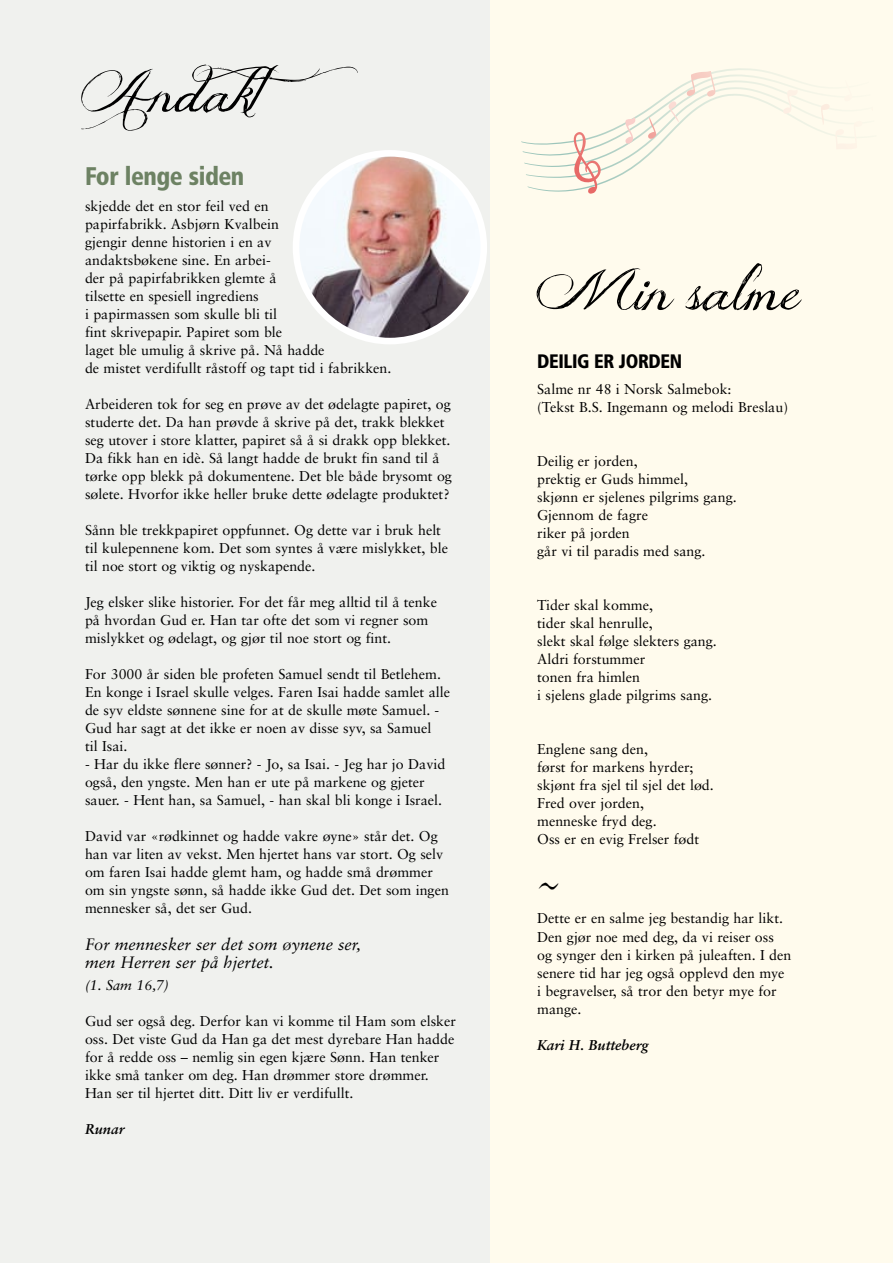
<style>
.page{position:relative;width:893px;height:1263px;background:#fff}
.page>*{position:absolute;margin:0;border:0;box-sizing:border-box;transform-origin:0 0}
.t1{font:55.5px "Jellyka Delicious Cake";color:#000}
.t2{font:54px "Jellyka Delicious Cake";color:#000}
.t3{font:45px "Jellyka Delicious Cake";color:#000}
.t4{font:900 condensed 25.5px "Frutiger LT Std";letter-spacing:-.02em;color:#6d8263;scale:.95 1}
.t5{font:900 condensed 19.5px "Frutiger LT Std";letter-spacing:-.02em;color:#000;scale:.95 1}
.t6{font:italic 16.5px/18px "Sabon LT Pro";color:#000}
.t7{font:14.25px/18px "Sabon LT Pro";color:#000}
.t8{font:italic 700 14.25px "Sabon LT Pro";color:#000}
.t9{font:italic 14.25px "Sabon LT Pro";color:#000}
</style>
<div class="page">
<div style="left:0;top:0;width:496px;height:1263px;background:#f0f1ee"></div>
<img style="left:296px;top:153px;width:188px;height:188px;border-radius:94px">
<div style="left:293px;top:150px;width:194px;height:194px;border:7px solid #fff;border-radius:50%"></div>
<div style="left:490px;top:0;width:403px;height:1263px;background:#fffbed"></div>
<svg style="left:521px;top:68px;width:323px;height:126px"></svg>
<h2 class="t2" style="left:81px;top:57px;width:289px">Andakt</h2>
<h3 class="t4" style="left:85px;top:161px;width:169px">For lenge siden</h3>
<p class="t7" style="left:85px;top:197px;width:308px">skjedde det en stor feil ved en<br>papirfabrikk. Asbjørn Kvalbein<br>gjengir denne historien i en av<br>andaktsbøkene sine. En arbei-<br>der på papirfabrikken glemte å<br>tilsette en spesiell ingrediens<br>i papirmassen som skulle bli til<br>fint skrivepapir. Papiret som ble<br>laget ble umulig å skrive på. Nå hadde<br>de mistet verdifullt råstoff og tapt tid i fabrikken.</p>
<p class="t7" style="left:85px;top:395px;width:369px">Arbeideren tok for seg en prøve av det ødelagte papiret, og studerte det. Da han prøvde å skrive på det, trakk blekket seg utover i store klatter, papiret så å si drakk opp blekket.<br>Da fikk han en idè. Så langt hadde de brukt fin sand til å tørke opp blekk på dokumentene. Det ble både brysomt og sølete. Hvorfor ikke heller bruke dette ødelagte produktet?</p>
<p class="t7" style="left:85px;top:521px;width:365px">Sånn ble trekkpapiret oppfunnet. Og dette var i bruk helt til kulepennene kom. Det som syntes å være mislykket, ble til noe stort og viktig og nyskapende.</p>
<p class="t7" style="left:85px;top:593px;width:353px">Jeg elsker slike historier. For det får meg alltid til å tenke på hvordan Gud er. Han tar ofte det som vi regner som mislykket og ødelagt, og gjør til noe stort og fint.</p>
<p class="t7" style="left:85px;top:665px;width:367px">For 3000 år siden ble profeten Samuel sendt til Betlehem.<br>En konge i Israel skulle velges. Faren Isai hadde samlet alle de syv eldste sønnene sine for at de skulle møte Samuel. - Gud har sagt at det ikke er noen av disse syv, sa Samuel<br>til Isai.</p>
<p class="t7" style="left:85px;top:755px;width:362px">- Har du ikke flere sønner? - Jo, sa Isai. - Jeg har jo David også, den yngste. Men han er ute på markene og gjeter sauer. - Hent han, sa Samuel, - han skal bli konge i Israel.</p>
<p class="t7" style="left:85px;top:827px;width:365px">David var «rødkinnet og hadde vakre øyne» står det. Og han var liten av vekst. Men hjertet hans var stort. Og selv om faren Isai hadde glemt ham, og hadde små drømmer om sin yngste sønn, så hadde ikke Gud det. Det som ingen mennesker så, det ser Gud.</p>
<p class="t6" style="left:85px;top:934px;width:277px">For mennesker ser det som øynene ser, men Herren ser på hjertet.</p>
<p class="t9" style="left:85px;top:976px;width:85px">(1. Sam 16,7)</p>
<p class="t7" style="left:85px;top:1011px;width:372px">Gud ser også deg. Derfor kan vi komme til Ham som elsker oss. Det viste Gud da Han ga det mest dyrebare Han hadde for å redde oss – nemlig sin egen kjære Sønn. Han tenker ikke små tanker om deg. Han drømmer store drømmer.<br>Han ser til hjertet ditt. Ditt liv er verdifullt.</p>
<p class="t8" style="left:85px;top:1120px;width:41px">Runar</p>
<h1 class="t1" style="left:536px;top:254px;width:267px">Min salme</h1>
<h3 class="t5" style="left:537px;top:349px;width:154px">DEILIG ER JORDEN</h3>
<p class="t7" style="left:537px;top:380px;width:252px">Salme nr 48 i Norsk Salmebok:<br>(Tekst B.S. Ingemann og melodi Breslau)</p>
<p class="t7" style="left:537px;top:452px;width:201px">Deilig er jorden,<br>prektig er Guds himmel,<br>skjønn er sjelenes pilgrims gang.<br>Gjennom de fagre<br>riker på jorden<br>går vi til paradis med sang.</p>
<p class="t7" style="left:537px;top:596px;width:181px">Tider skal komme,<br>tider skal henrulle,<br>slekt skal følge slekters gang.<br>Aldri forstummer<br>tonen fra himlen<br>i sjelens glade pilgrims sang.</p>
<p class="t7" style="left:537px;top:740px;width:178px">Englene sang den,<br>først for markens hyrder; skjønt fra sjel til sjel det lød.<br>Fred over jorden,<br>menneske fryd deg.<br>Oss er en evig Frelser født</p>
<h3 class="t3" style="left:537px;top:860px;width:24px">˜</h3>
<p class="t7" style="left:537px;top:909px;width:256px">Dette er en salme jeg bestandig har likt.<br>Den gjør noe med deg, da vi reiser oss og synger den i kirken på juleaften. I den senere tid har jeg også opplevd den mye i begravelser, så tror den betyr mye for mange.</p>
<p class="t8" style="left:537px;top:1035px;width:113px">Kari H. Butteberg</p>
</div>
